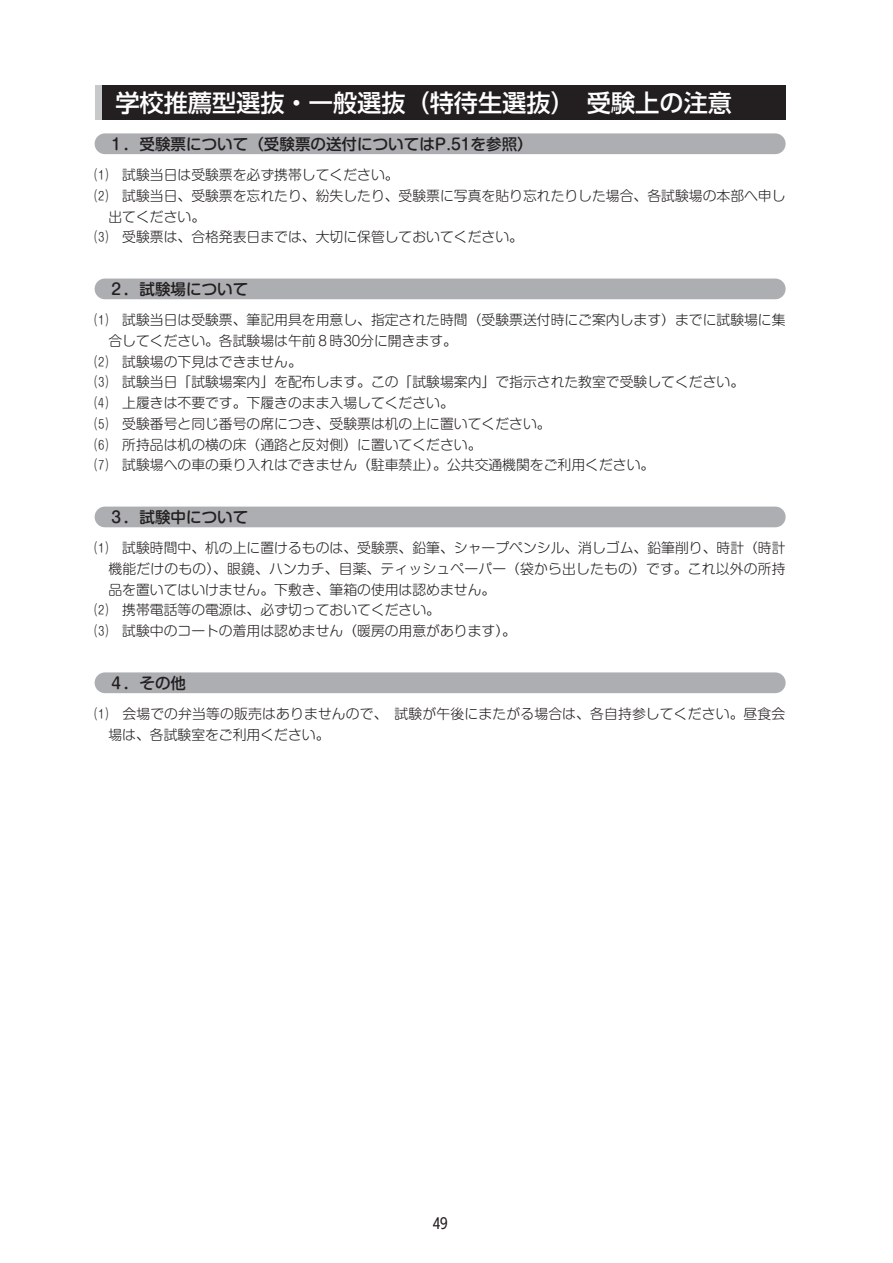
<style>
.page{position:relative;width:893px;height:1263px;background:#fff}
.page>*{position:absolute;margin:0;border:0;box-sizing:border-box;transform-origin:0 0}
.t1{font:500 24.15px "UD Shin Go Pr 6 N";color:#fff}
.t2{font:500 15.6px "Shin M Go Pr 6 N";color:#231f20}
.t3{font:14.85px "UD Shin Go Pr 6 N";color:#231f20}
.t4{font:300 13.8px/20.7px "Shin M Go Pr 6 N";color:#231f20}
</style>
<div class="page">
<div style="left:102px;top:85px;width:684px;height:35px;background:#231f20"></div>
<div style="left:95px;top:85px;width:7px;height:35px;background:#c7c8ca"></div>
<div style="left:95px;top:133px;width:691px;height:21px;background:#adaeb2;border-radius:10px"></div>
<div style="left:95px;top:279px;width:691px;height:20px;background:#adaeb2;border-radius:10px"></div>
<div style="left:95px;top:507px;width:691px;height:20px;background:#adaeb2;border-radius:10px"></div>
<div style="left:95px;top:672px;width:691px;height:21px;background:#adaeb2;border-radius:10px"></div>
<p class="t1" style="left:115px;top:83px;width:618px">学校推薦型選抜・一般選抜（特待生選抜）　受験上の注意</p>
<p class="t2" style="left:108px;top:131px;width:426px">１．受験票について（受験票の送付についてはP.51を参照）</p>
<p class="t4" style="left:95px;top:164px;width:306px">⑴　試験当日は受験票を必ず携帯してください。</p>
<p class="t4" style="left:108px;top:185px;width:679px;text-indent:-14px">⑵　試験当日、受験票を忘れたり、紛失したり、受験票に写真を貼り忘れたりした場合、各試験場の本部へ申し出てください。</p>
<p class="t4" style="left:95px;top:226px;width:430px">⑶　受験票は、合格発表日までは、大切に保管しておいてください。</p>
<p class="t2" style="left:108px;top:276px;width:141px">２．試験場について</p>
<p class="t4" style="left:108px;top:309px;width:679px;text-indent:-14px">⑴　試験当日は受験票、筆記用具を用意し、指定された時間（受験票送付時にご案内します）までに試験場に集合してください。各試験場は午前８時30分に開きます。</p>
<p class="t4" style="left:95px;top:350px;width:209px">⑵　試験場の下見はできません。</p>
<p class="t4" style="left:95px;top:371px;width:651px">⑶　試験当日「試験場案内」を配布します。この「試験場案内」で指示された教室で受験してください。</p>
<p class="t4" style="left:95px;top:392px;width:361px">⑷　上履きは不要です。下履きのまま入場してください。</p>
<p class="t4" style="left:95px;top:413px;width:458px">⑸　受験番号と同じ番号の席につき、受験票は机の上に置いてください。</p>
<p class="t4" style="left:95px;top:433px;width:388px">⑹　所持品は机の横の床（通路と反対側）に置いてください。</p>
<p class="t4" style="left:95px;top:454px;width:561px">⑺　試験場への車の乗り入れはできません（駐車禁止）。公共交通機関をご利用ください。</p>
<p class="t2" style="left:108px;top:504px;width:141px">３．試験中について</p>
<p class="t4" style="left:108px;top:537px;width:679px;text-align:justify;text-indent:-14px">⑴　試験時間中、机の上に置けるものは、受験票、鉛筆、シャープペンシル、消しゴム、鉛筆削り、時計（時計機能だけのもの）、眼鏡、ハンカチ、目薬、ティッシュペーパー（袋から出したもの）です。これ以外の所持品を置いてはいけません。下敷き、筆箱の使用は認めません。</p>
<p class="t4" style="left:95px;top:599px;width:347px">⑵　携帯電話等の電源は、必ず切っておいてください。</p>
<p class="t4" style="left:95px;top:620px;width:423px">⑶　試験中のコートの着用は認めません（暖房の用意があります）。</p>
<p class="t2" style="left:108px;top:670px;width:79px">４．その他</p>
<p class="t4" style="left:108px;top:703px;width:678px;text-indent:-14px">⑴　会場での弁当等の販売はありませんので、　試験が午後にまたがる場合は、各自持参してください。昼食会場は、各試験室をご利用ください。</p>
<p class="t3" style="left:433px;top:1212px;width:16px">49</p>
</div>
